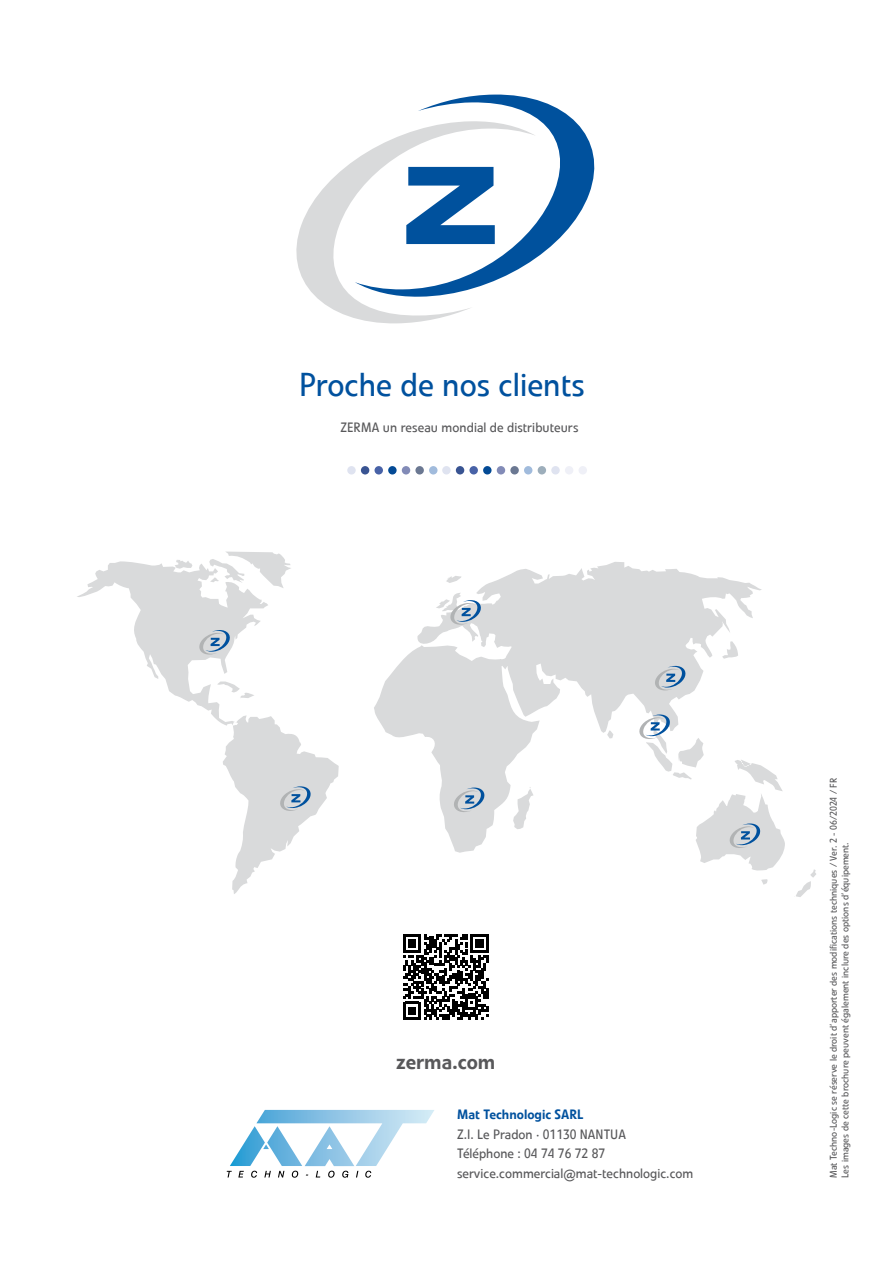
<style>
.page{position:relative;width:893px;height:1263px;background:#fff}
.page>*{position:absolute;margin:0;border:0;box-sizing:border-box;transform-origin:0 0}
.t1{font:33px "Veto Com";color:#00519e}
.t2{font:500 21px "Veto Com";color:#58585a}
.t3{font:13.5px/19.5px "Veto Com";color:#58585a}
.t4{font:500 13.5px "Veto Com";color:#00519e}
.t5{font:9.75px/11.7px "Veto Com";color:#58585a}
</style>
<div class="page">
<svg style="left:418px;top:94px;width:177px;height:164px"></svg>
<svg style="left:296px;top:121px;width:240px;height:203px"></svg>
<div style="left:429px;top:466px;width:8px;height:8px;background:#a1bbdc;border-radius:50%"></div>
<div style="left:415px;top:466px;width:9px;height:8px;background:#6b7892;border-radius:50%"></div>
<div style="left:402px;top:466px;width:8px;height:8px;background:#828bb7;border-radius:50%"></div>
<div style="left:388px;top:466px;width:9px;height:8px;background:#034a95;border-radius:50%"></div>
<div style="left:375px;top:466px;width:8px;height:8px;background:#4862a7;border-radius:50%"></div>
<div style="left:361px;top:466px;width:8px;height:8px;background:#395492;border-radius:50%"></div>
<div style="left:347px;top:466px;width:9px;height:8px;background:#dfe3f0;border-radius:50%"></div>
<div style="left:579px;top:466px;width:8px;height:8px;background:#eff0f7;border-radius:50%"></div>
<div style="left:565px;top:466px;width:8px;height:8px;background:#eff0f7;border-radius:50%"></div>
<div style="left:551px;top:466px;width:9px;height:8px;background:#dfe3f0;border-radius:50%"></div>
<div style="left:538px;top:466px;width:8px;height:8px;background:#9daebb;border-radius:50%"></div>
<div style="left:524px;top:466px;width:8px;height:8px;background:#a1bbdc;border-radius:50%"></div>
<div style="left:510px;top:466px;width:9px;height:8px;background:#6b7892;border-radius:50%"></div>
<div style="left:497px;top:466px;width:8px;height:8px;background:#828bb7;border-radius:50%"></div>
<div style="left:483px;top:466px;width:9px;height:8px;background:#034a95;border-radius:50%"></div>
<div style="left:469px;top:466px;width:9px;height:8px;background:#4862a7;border-radius:50%"></div>
<div style="left:456px;top:466px;width:8px;height:8px;background:#395492;border-radius:50%"></div>
<div style="left:442px;top:466px;width:9px;height:8px;background:#dfe3f0;border-radius:50%"></div>
<svg style="left:403px;top:934px;width:86px;height:86px"></svg>
<svg style="left:77px;top:551px;width:739px;height:346px"></svg>
<svg style="left:653px;top:666px;width:34px;height:24px"></svg>
<svg style="left:638px;top:714px;width:33px;height:25px"></svg>
<svg style="left:728px;top:823px;width:34px;height:25px"></svg>
<svg style="left:452px;top:787px;width:34px;height:25px"></svg>
<svg style="left:279px;top:786px;width:33px;height:25px"></svg>
<svg style="left:198px;top:630px;width:33px;height:25px"></svg>
<svg style="left:449px;top:600px;width:33px;height:25px"></svg>
<svg style="left:227px;top:1110px;width:207px;height:68px"></svg>
<h1 class="t1" style="left:299px;top:365px;width:287px">Proche de nos clients</h1>
<h3 class="t3" style="left:340px;top:418px;width:240px">ZERMA un reseau mondial de distributeurs</h3>
<h2 class="t2" style="left:396px;top:1048px;width:101px">zerma.com</h2>
<h3 class="t4" style="left:457px;top:1106px;width:128px">Mat Technologic SARL</h3>
<h3 class="t3" style="left:457px;top:1125px;width:238px">Z.I. Le Pradon · 01130 NANTUA<br>Téléphone : 04 74 76 72 87 service.commercial@mat-technologic.com</h3>
<p class="t5" style="left:828px;top:1178px;width:401px;rotate:-90deg">Mat Techno-Logic se réserve le droit d’apporter des modifications techniques / Ver. 2 - 06/2024 / FR<br>Les images de cette brochure peuvent également inclure des options d’équipement.</p>
</div>
